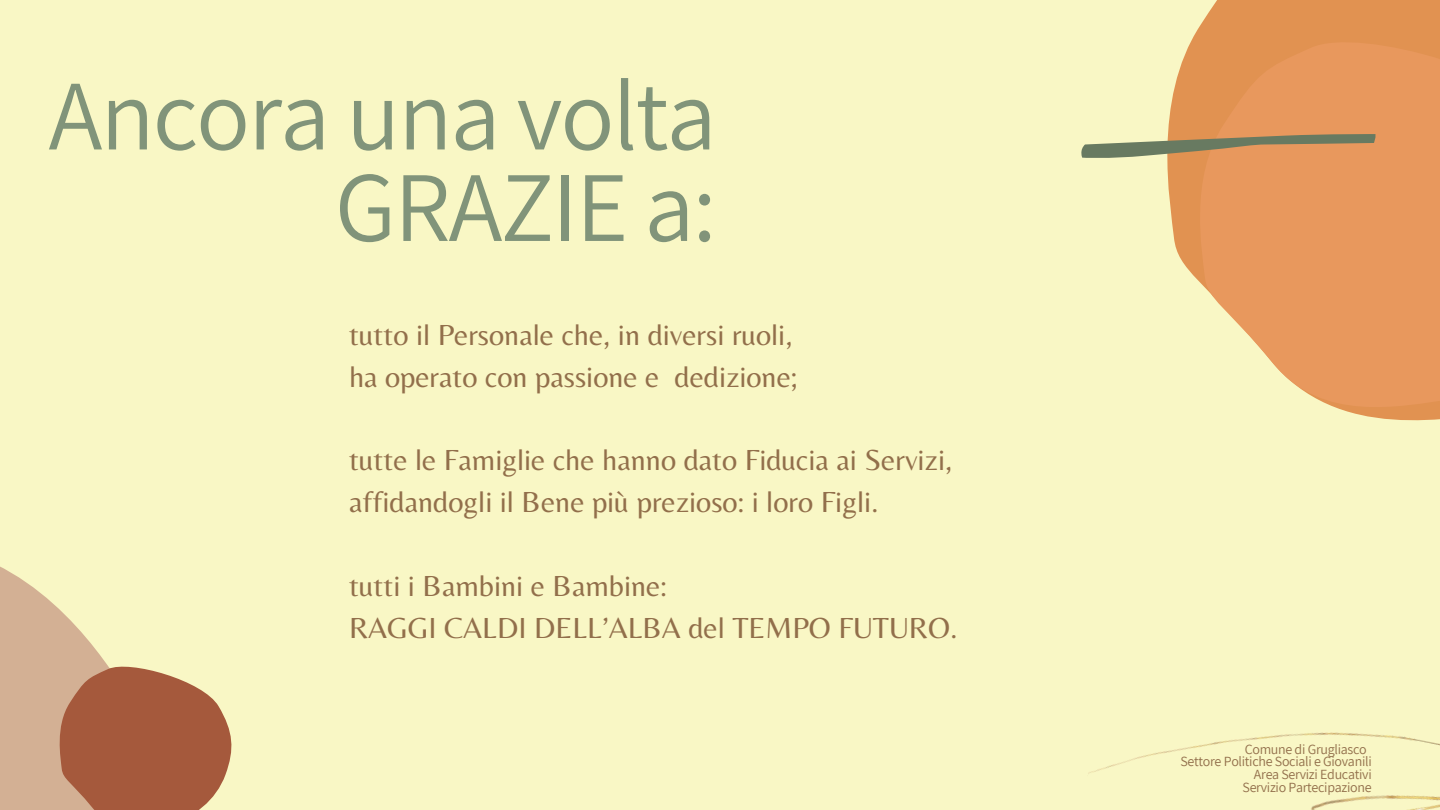
<style>
.page{position:relative;width:1440px;height:810px;background:#f9f7c5}
.page>*{position:absolute;margin:0;border:0;box-sizing:border-box;transform-origin:0 0}
.t1{font:100px/91.5px "Assistant";letter-spacing:-.02em;color:#81947a;text-align:right}
.t2{font:30.2px/41.8px "Belleza";color:#926f4b}
.t3{font:14px "Assistant";letter-spacing:-.02em;color:#926f4b}
</style>
<div class="page">
<svg style="left:0;top:566px;width:103px;height:244px;fill:#d3b094"></svg>
<svg style="left:1167px;top:0;width:273px;height:270px;fill:#e19251"></svg>
<svg style="left:1189px;top:26px;width:251px;height:395px;background:#e9a267"></svg>
<svg style="left:55px;top:659px;width:177px;height:151px;background:#b47657"></svg>
<svg style="left:1081px;top:134px;width:294px;height:25px;background:#b2976b"></svg>
<img style="left:1088px;top:732px;width:352px;height:78px">
<h2 class="t1" style="left:49px;top:67px;width:670px">Ancora una volta<br>GRAZIE a:</h2>
<p class="t2" style="left:349px;top:313px;width:450px">tutto il Personale che, in diversi ruoli, ha operato con passione e dedizione;</p>
<h1 class="t2" style="left:349px;top:439px;width:605px">tutte le Famiglie che hanno dato Fiducia ai Servizi, affidandogli il Bene più prezioso: i loro Figli.</h1>
<h2 class="t2" style="left:349px;top:564px;width:610px">tutti i Bambini e Bambine:<br>RAGGI CALDI DELL’ALBA del TEMPO FUTURO.</h2>
<h2 class="t3" style="left:1245px;top:739px;width:124px">Comune di Grugliasco</h2>
<p class="t3" style="left:1180px;top:752px;width:193px">Settore Politiche Sociali e Giovanili</p>
<p class="t3" style="left:1254px;top:765px;width:119px">Area Servizi Educativi</p>
<p class="t3" style="left:1243px;top:778px;width:131px">Servizio Partecipazione</p>
</div>
